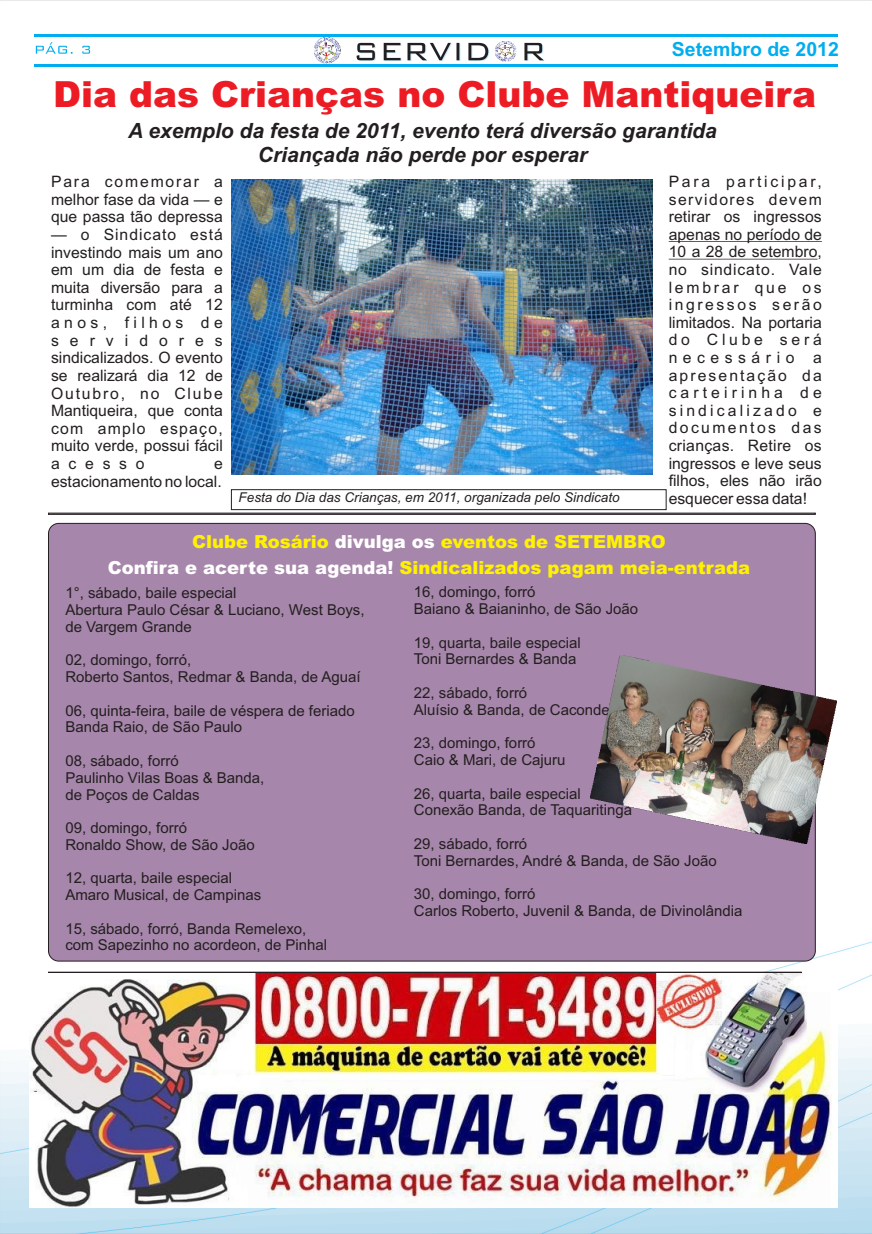
<style>
.page{position:relative;width:872px;height:1234px;background:#fff}
.page>*{position:absolute;margin:0;border:0;box-sizing:border-box;transform-origin:0 0}
.t1{font:900 36px "Arial";color:#ed1c24}
.t2{font:italic 700 21px/23.4px "Arial";color:#231f20;text-align:center}
.t3{font:700 19.5px "Arial";color:#00aeef}
.t4{font:900 18px/25.3px "Arial";color:#fff200;text-align:center}
.t5{font:15.75px/17.5px "Arial";color:#231f20;text-align:justify}
.t6{font:15px/16.8px "Arial";color:#231f20}
.t7{font:italic 13.5px "Arial";color:#231f20}
.s1{color:#fff}
</style>
<div class="page">
<img style="left:0;top:0;width:872px;height:1233px">
<div style="left:48px;top:523px;width:767px;height:438px;background:#a686aa;border:1px solid #231f20;border-radius:10px"></div>
<hr style="left:34px;top:34px;width:804px;height:2px;background:#00aeef">
<hr style="left:431px;top:65px;width:407px;height:2px;background:#00aeef">
<hr style="left:34px;top:65px;width:400px;height:2px;background:#00aeef">
<svg style="left:341px;top:43px;width:204px;height:18px"></svg>
<img style="left:313px;top:38px;width:28px;height:25px">
<img style="left:495px;top:41px;width:22px;height:20px">
<img style="left:314px;top:38px;width:26px;height:25px">
<img style="left:495px;top:42px;width:21px;height:19px">
<svg style="left:48px;top:971px;width:753px;height:2px;background:#6d6a6b"></svg>
<svg style="left:36px;top:42px;width:54px;height:12px"></svg>
<img style="left:30px;top:973px;width:808px;height:233px">
<img style="left:231px;top:179px;width:421px;height:295px">
<svg style="left:48px;top:489px;width:767px;height:25px"></svg>
<hr style="left:668px;top:241px;width:154px;height:1px;background:#231f20">
<hr style="left:668px;top:259px;width:149px;height:1px;background:#231f20">
<img style="left:590px;top:655px;width:246px;height:187px">
<h3 class="t3" style="left:672px;top:42px;width:168px">Setembro de 2012</h3>
<h1 class="t1" style="left:53px;top:81px;width:764px">Dia das Crianças no Clube Mantiqueira</h1>
<h2 class="t2" style="left:128px;top:121px;width:590px">A exemplo da festa de 2011, evento terá diversão garantida<br>Criançada não perde por esperar</h2>
<p class="t5" style="left:51px;top:174px;width:173px">Para comemorar a melhor fase da vida — e que passa tão depressa</p>
<p class="t5" style="left:51px;top:227px;width:173px">— o Sindicato está investindo mais um ano em um dia de festa e muita diversão para a turminha com até 12 anos, filhos de servidores sindicalizados. O evento se realizará dia 12 de Outubro, no Clube Mantiqueira, que conta com amplo espaço, muito verde, possui fácil acesso</p>
<p class="t5" style="left:51px;top:456px;width:173px;text-align:right">e<br>estacionamento no local.</p>
<p class="t7" style="left:239px;top:491px;width:382px">Festa do Dia das Crianças, em 2011, organizada pelo Sindicato</p>
<p class="t5" style="left:668px;top:174px;width:155px">Para participar, servidores devem retirar os ingressos apenas no período de 10 a 28 de setembro, no sindicato. Vale lembrar que os ingressos serão limitados. Na portaria do Clube será necessário a apresentação da carteirinha de sindicalizado e documentos das crianças. Retire os ingressos e leve seus filhos, eles não irão esquecer essa data!</p>
<p class="t4" style="left:108px;top:530px;width:644px">Clube Rosário <span class="s1">divulga os</span> eventos de SETEMBRO<br><span class="s1">Confira e acerte sua agenda!</span> Sindicalizados pagam meia-entrada</p>
<p class="t6" style="left:65px;top:586px;width:301px">1°, sábado, baile especial<br>Abertura Paulo César &amp; Luciano, West Boys, de Vargem Grande</p>
<p class="t6" style="left:65px;top:653px;width:297px">02, domingo, forró,<br>Roberto Santos, Redmar &amp; Banda, de Aguaí</p>
<p class="t6" style="left:65px;top:703px;width:291px">06, quinta-feira, baile de véspera de feriado<br>Banda Raio, de São Paulo</p>
<p class="t6" style="left:65px;top:753px;width:201px">08, sábado, forró<br>Paulinho Vilas Boas &amp; Banda, de Poços de Caldas</p>
<p class="t6" style="left:65px;top:820px;width:191px">09, domingo, forró<br>Ronaldo Show, de São João</p>
<p class="t6" style="left:65px;top:870px;width:197px">12, quarta, baile especial<br>Amaro Musical, de Campinas</p>
<p class="t6" style="left:65px;top:921px;width:263px">15, sábado, forró, Banda Remelexo, com Sapezinho no acordeon, de Pinhal</p>
<p class="t6" style="left:414px;top:585px;width:226px">16, domingo, forró<br>Baiano &amp; Baianinho, de São João</p>
<p class="t6" style="left:414px;top:635px;width:168px">19, quarta, baile especial<br>Toni Bernardes &amp; Banda</p>
<p class="t6" style="left:414px;top:685px;width:197px">22, sábado, forró<br>Aluísio &amp; Banda, de Caconde</p>
<p class="t6" style="left:414px;top:735px;width:153px">23, domingo, forró<br>Caio &amp; Mari, de Cajuru</p>
<p class="t6" style="left:414px;top:786px;width:220px">26, quarta, baile especial<br>Conexão Banda, de Taquaritinga</p>
<p class="t6" style="left:414px;top:836px;width:304px">29, sábado, forró<br>Toni Bernardes, André &amp; Banda, de São João</p>
<p class="t6" style="left:414px;top:886px;width:330px">30, domingo, forró<br>Carlos Roberto, Juvenil &amp; Banda, de Divinolândia</p>
</div>
